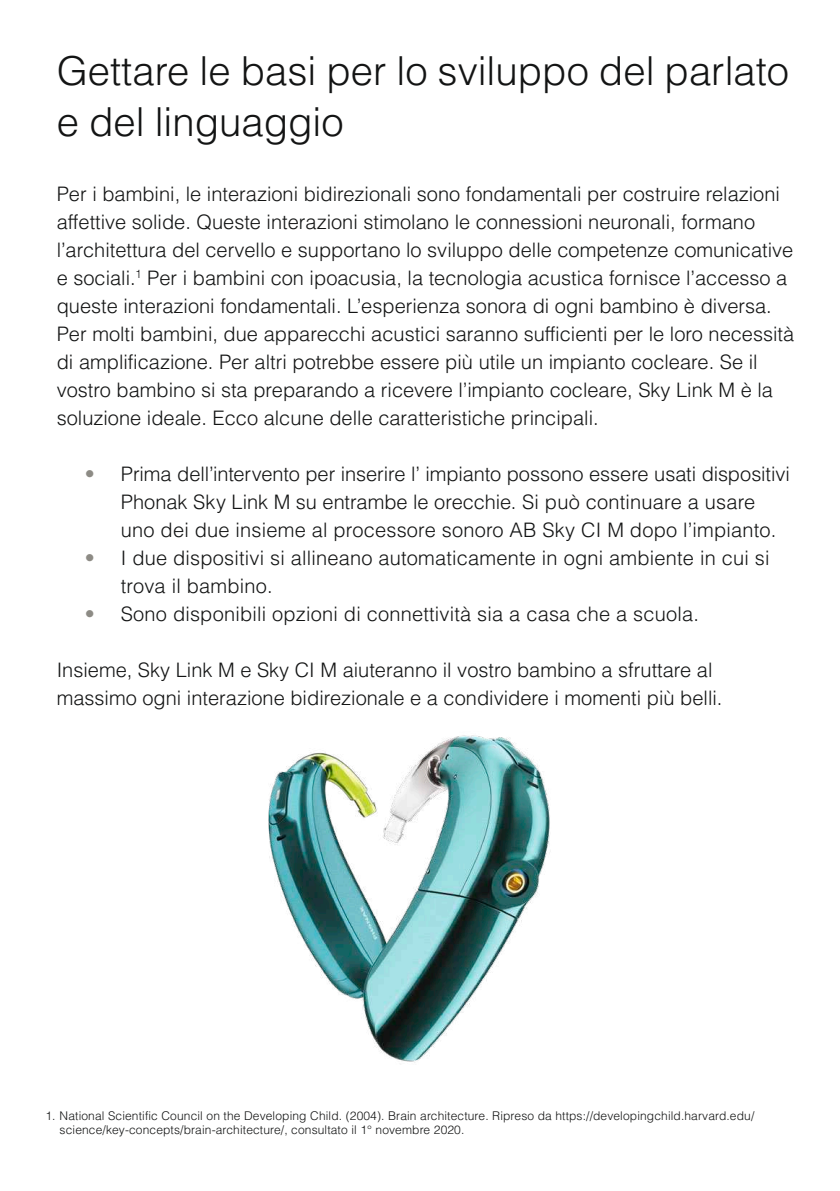
<style>
.page{position:relative;width:840px;height:1191px;background:#fff}
.page>*{position:absolute;margin:0;border:0;box-sizing:border-box;transform-origin:0 0}
.t1{font:300 40px/51px "Helvetica LT Pro";color:#131414}
.t2{font:300 20px/28px "Helvetica LT Pro";color:#131414}
.t3{font:300 12px/14px "Helvetica LT Pro";letter-spacing:.01em;color:#131414}
.s1{color:#8d8b85}
</style>
<div class="page">
<img style="left:268px;top:735px;width:282px;height:328px">
<h1 class="t1" style="left:57px;top:46px;width:733px">Gettare le basi per lo sviluppo del parlato e del linguaggio</h1>
<p class="t2" style="left:57px;top:180px;width:738px">Per i bambini, le interazioni bidirezionali sono fondamentali per costruire relazioni affettive solide. Queste interazioni stimolano le connessioni neuronali, formano l’architettura del cervello e supportano lo sviluppo delle competenze comunicative e sociali.<sup>1</sup> Per i bambini con ipoacusia, la tecnologia acustica fornisce l’accesso a queste interazioni fondamentali. L’esperienza sonora di ogni bambino è diversa.<br>Per molti bambini, due apparecchi acustici saranno sufficienti per le loro necessità di amplificazione. Per altri potrebbe essere più utile un impianto cocleare. Se il vostro bambino si sta preparando a ricevere l’impianto cocleare, Sky Link M è la soluzione ideale. Ecco alcune delle caratteristiche principali.</p>
<p class="t2" style="left:121px;top:460px;width:670px;text-indent:-36px"><span class="s1">•</span> Prima dell’intervento per inserire l’ impianto possono essere usati dispositivi<br>Phonak Sky Link M su entrambe le orecchie. Si può continuare a usare uno dei due insieme al processore sonoro AB Sky CI M dopo l’impianto.</p>
<p class="t2" style="left:121px;top:544px;width:649px;text-indent:-36px"><span class="s1">•</span> I due dispositivi si allineano automaticamente in ogni ambiente in cui si trova il bambino.</p>
<p class="t2" style="left:85px;top:600px;width:615px"><span class="s1">•</span> Sono disponibili opzioni di connettività sia a casa che a scuola.</p>
<p class="t2" style="left:57px;top:656px;width:666px">Insieme, Sky Link M e Sky CI M aiuteranno il vostro bambino a sfruttare al massimo ogni interazione bidirezionale e a condividere i momenti più belli.</p>
<p class="t3" style="left:60px;top:1109px;width:695px;text-indent:-14px">1. National Scientific Council on the Developing Child. (2004). Brain architecture. Ripreso da https://developingchild.harvard.edu/ science/key-concepts/brain-architecture/, consultato il 1° novembre 2020.</p>
</div>
